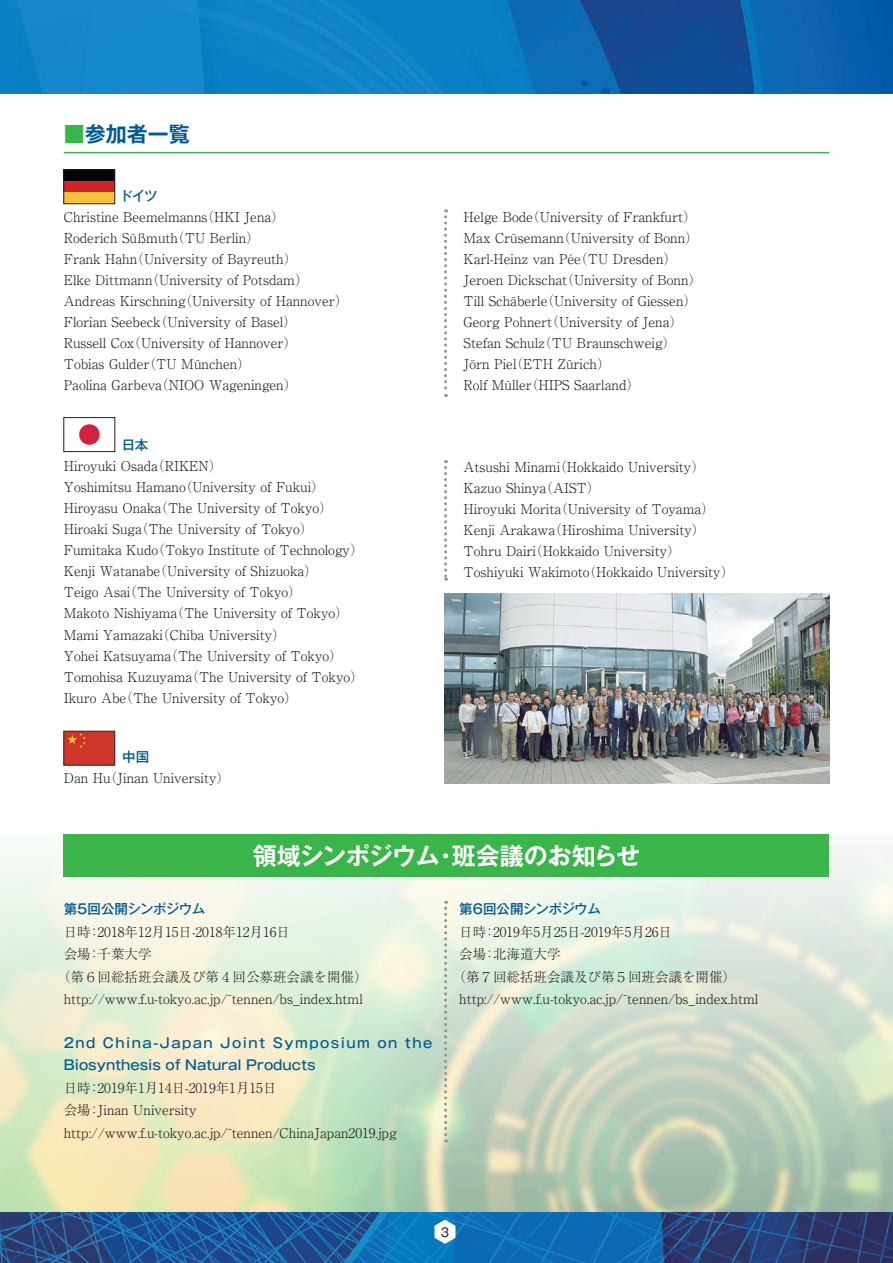
<style>
.page{position:relative;width:893px;height:1263px;background:#fff}
.page>*{position:absolute;margin:0;border:0;box-sizing:border-box;transform-origin:0 0}
.t1{font:700 24px "Gothic MB101 Pro De";letter-spacing:-.01em;color:#fff}
.t2{font:700 21px "Gothic MB101 Pro De";color:#015a92}
.t3{font:300 13.5px/21px "Ryumin Pro";color:#231f20}
.t4{font:500 13.5px/22.5px "Gothic MB101 Pro";letter-spacing:.055em;color:#015a92}
.t5{font:500 13.5px "Gothic MB101 Pro";letter-spacing:-.045em;color:#015a92}
.t6{font:12px "Gothic MB101 Pro";color:#231f20}
.s1{color:#3ab54a}
</style>
<div class="page">
<img style="left:0;top:0;width:893px;height:94px">
<img style="left:0;top:1212px;width:893px;height:51px">
<svg style="left:434px;top:1219px;width:21px;height:25px"></svg>
<svg style="left:0;top:834px;width:893px;height:378px;background:#d9e4cd"></svg>
<hr style="left:64px;top:152px;width:765px;height:1px;background:#3ab54a">
<div style="left:64px;top:170px;width:51px;height:11px;background:#030303"></div>
<div style="left:64px;top:181px;width:51px;height:11px;background:#cf242a"></div>
<div style="left:64px;top:192px;width:51px;height:12px;background:#f4c138"></div>
<div style="left:64px;top:170px;width:51px;height:34px;border:1px solid #231f20"></div>
<div style="left:79px;top:424px;width:21px;height:21px;background:#d1213e;border-radius:50%"></div>
<div style="left:64px;top:417px;width:51px;height:35px;border:1px solid #231f20"></div>
<svg style="left:444px;top:209px;width:3px;height:188px"></svg>
<div style="left:64px;top:731px;width:51px;height:34px;background:#d1342a;border:1px solid #231f20"></div>
<svg style="left:67px;top:733px;width:19px;height:15px"></svg>
<svg style="left:444px;top:460px;width:3px;height:121px"></svg>
<svg style="left:444px;top:901px;width:3px;height:241px"></svg>
<img style="left:445px;top:593px;width:384px;height:191px">
<div style="left:64px;top:834px;width:765px;height:43px;background:#3ab54a"></div>
<h2 class="t2" style="left:64px;top:117px;width:127px"><span class="s1">■</span>参加者一覧</h2>
<p class="t3" style="left:64px;top:205px;width:286px">Christine Beemelmanns（HKI Jena）<br>Roderich Süßmuth（TU Berlin）<br>Frank Hahn（University of Bayreuth）<br>Elke Dittmann（University of Potsdam）Andreas Kirschning（University of Hannover）Florian Seebeck（University of Basel）<br>Russell Cox（University of Hannover）<br>Tobias Gulder（TU München）<br>Paolina Garbeva（NIOO Wageningen）</p>
<p class="t3" style="left:464px;top:205px;width:240px">Helge Bode（University of Frankfurt）Max Crüsemann（University of Bonn）Karl-Heinz van Pée（TU Dresden）Jeroen Dickschat（University of Bonn）Till Schäberle（University of Giessen）Georg Pohnert（University of Jena）Stefan Schulz（TU Braunschweig）Jörn Piel（ETH Zürich）<br>Rolf Müller（HIPS Saarland）</p>
<p class="t3" style="left:64px;top:455px;width:301px">Hiroyuki Osada（RIKEN）<br>Yoshimitsu Hamano（University of Fukui）Hiroyasu Onaka（The University of Tokyo）Hiroaki Suga（The University of Tokyo）Fumitaka Kudo（Tokyo Institute of Technology）Kenji Watanabe（University of Shizuoka）<br>Teigo Asai（The University of Tokyo）<br>Makoto Nishiyama（The University of Tokyo）Mami Yamazaki（Chiba University）<br>Yohei Katsuyama（The University of Tokyo）Tomohisa Kuzuyama（The University of Tokyo）Ikuro Abe（The University of Tokyo）</p>
<p class="t3" style="left:463px;top:455px;width:272px">Atsushi Minami（Hokkaido University）Kazuo Shinya（AIST）<br>Hiroyuki Morita（University of Toyama）Kenji Arakawa（Hiroshima University）Tohru Dairi（Hokkaido University）Toshiyuki Wakimoto（Hokkaido University）</p>
<p class="t3" style="left:64px;top:767px;width:168px">Dan Hu（Jinan University）</p>
<h1 class="t1" style="left:253px;top:836px;width:389px">領域シンポジウム・班会議のお知らせ</h1>
<p class="t5" style="left:64px;top:898px;width:143px">第５回公開シンポジウム</p>
<p class="t3" style="left:64px;top:920px;width:228px">日時：2018年12月15日-2018年12月16日</p>
<p class="t3" style="left:64px;top:942px;width:89px">会場：千葉大学</p>
<p class="t3" style="left:57px;top:965px;width:312px">（第６回総括班会議及び第４回公募班会議を開催）</p>
<p class="t3" style="left:64px;top:987px;width:301px">http://www.f.u-tokyo.ac.jp/̃tennen/bs_index.html</p>
<p class="t4" style="left:64px;top:1029px;width:370px">2nd China-Japan Joint Symposium on the<br>Biosynthesis of Natural Products</p>
<p class="t3" style="left:64px;top:1075px;width:334px;line-height:22.5px">日時：2019年1月14日-2019年1月15日<br>会場：Jinan University http://www.f.u-tokyo.ac.jp/̃tennen/ChinaJapan2019.jpg</p>
<p class="t5" style="left:459px;top:898px;width:143px">第６回公開シンポジウム</p>
<p class="t3" style="left:459px;top:920px;width:214px">日時：2019年5月25日-2019年5月26日</p>
<p class="t3" style="left:459px;top:942px;width:103px">会場：北海道大学</p>
<p class="t3" style="left:452px;top:965px;width:285px">（第７回総括班会議及び第５回班会議を開催）</p>
<p class="t3" style="left:459px;top:987px;width:301px">http://www.f.u-tokyo.ac.jp/̃tennen/bs_index.html</p>
<p class="t6" style="left:441px;top:1222px;width:10px">3</p>
</div>
